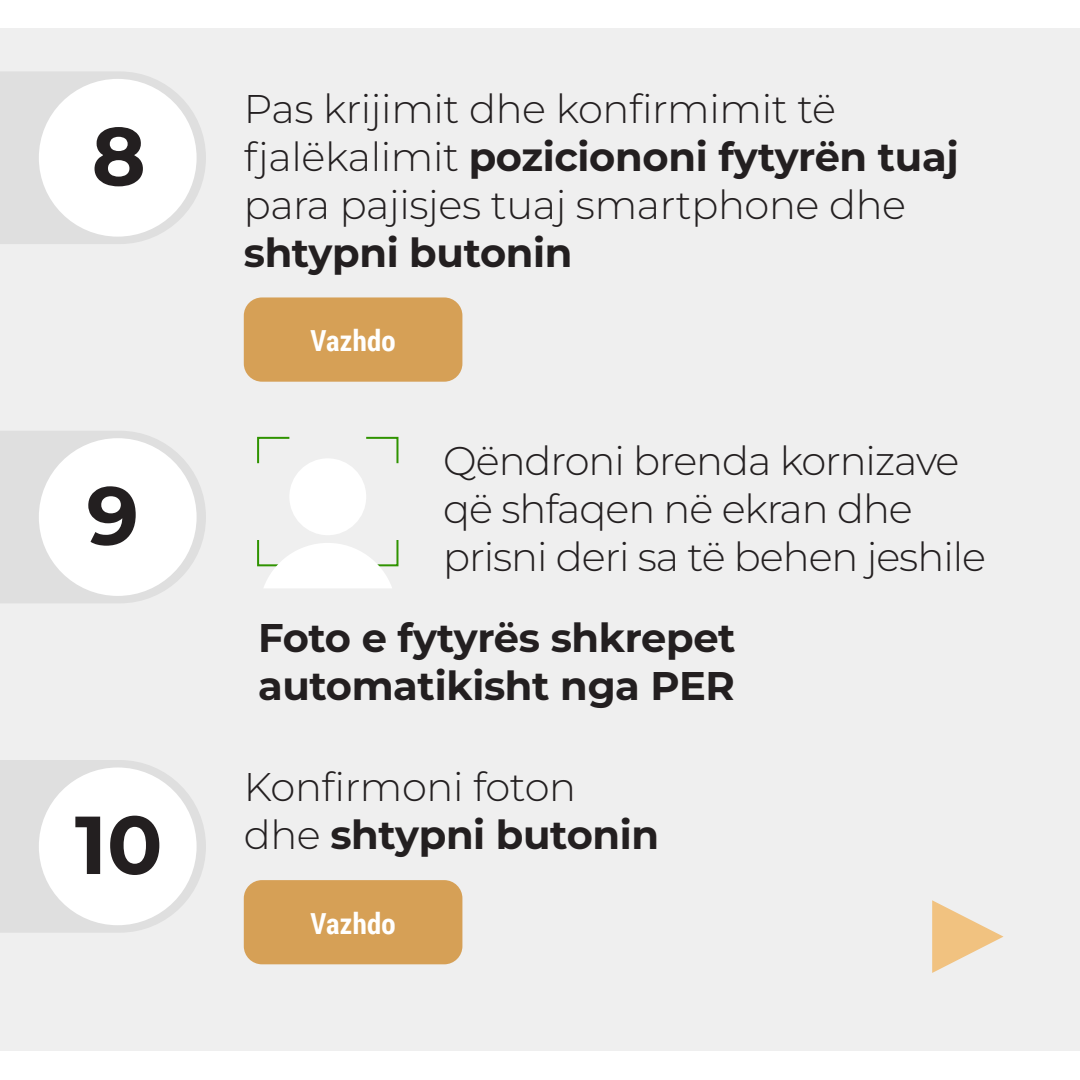
<style>
.page{position:relative;width:1080px;height:1080px;background:#fff}
.page>*{position:absolute;margin:0;border:0;box-sizing:border-box;transform-origin:0 0}
.t1{font:700 82px "Montserrat";color:#231f20}
.t2{font:300 40px/48px "Montserrat";letter-spacing:-.025em;color:#231f20}
.t3{font:700 40px/48px "Montserrat";letter-spacing:-.01em;color:#231f20}
.t4{font:700 29px "Roboto Condensed";letter-spacing:.01em;color:#fff}
.s1{font-weight:700}
</style>
<div class="page">
<div style="left:0;top:29px;width:1080px;height:1022px;background:#efefef"></div>
<svg style="left:932px;top:900px;width:72px;height:73px"></svg>
<svg style="left:0;top:72px;width:206px;height:172px"></svg>
<div style="left:39px;top:79px;width:158px;height:158px;background:#fff;border-radius:50%"></div>
<svg style="left:0;top:431px;width:206px;height:172px"></svg>
<div style="left:39px;top:438px;width:158px;height:158px;background:#fff;border-radius:50%"></div>
<svg style="left:0;top:760px;width:206px;height:173px"></svg>
<div style="left:39px;top:767px;width:158px;height:158px;background:#fff;border-radius:50%"></div>
<div style="left:244px;top:297px;width:218px;height:85px;background:#d6a056;border-radius:18px"></div>
<div style="left:244px;top:880px;width:218px;height:84px;background:#d6a056;border-radius:18px"></div>
<svg style="left:257px;top:436px;width:142px;height:152px"></svg>
<div style="left:289px;top:458px;width:77px;height:77px;background:#fff;border-radius:50%"></div>
<h1 class="t1" style="left:92px;top:102px;width:56px">8</h1>
<h1 class="t1" style="left:87px;top:461px;width:54px">9</h1>
<h1 class="t1" style="left:75px;top:790px;width:89px">10</h1>
<p class="t2" style="left:244px;top:84px;width:716px">Pas krijimit dhe konfirmimit të fjalëkalimit <span class="s1">poziciononi fytyrën tuaj </span>para pajisjes tuaj smartphone dhe</p>
<p class="t3" style="left:244px;top:228px;width:330px">shtypni butonin</p>
<p class="t4" style="left:311px;top:321px;width:87px">Vazhdo</p>
<p class="t2" style="left:443px;top:435px;width:544px">Qëndroni brenda kornizave që shfaqen në ekran dhe prisni deri sa të behen jeshile</p>
<p class="t3" style="left:258px;top:612px;width:479px">Foto e fytyrës shkrepet automatikisht nga PER</p>
<p class="t2" style="left:244px;top:762px;width:417px">Konfirmoni foton dhe <span class="s1">shtypni butonin</span></p>
<p class="t4" style="left:311px;top:903px;width:87px">Vazhdo</p>
</div>
